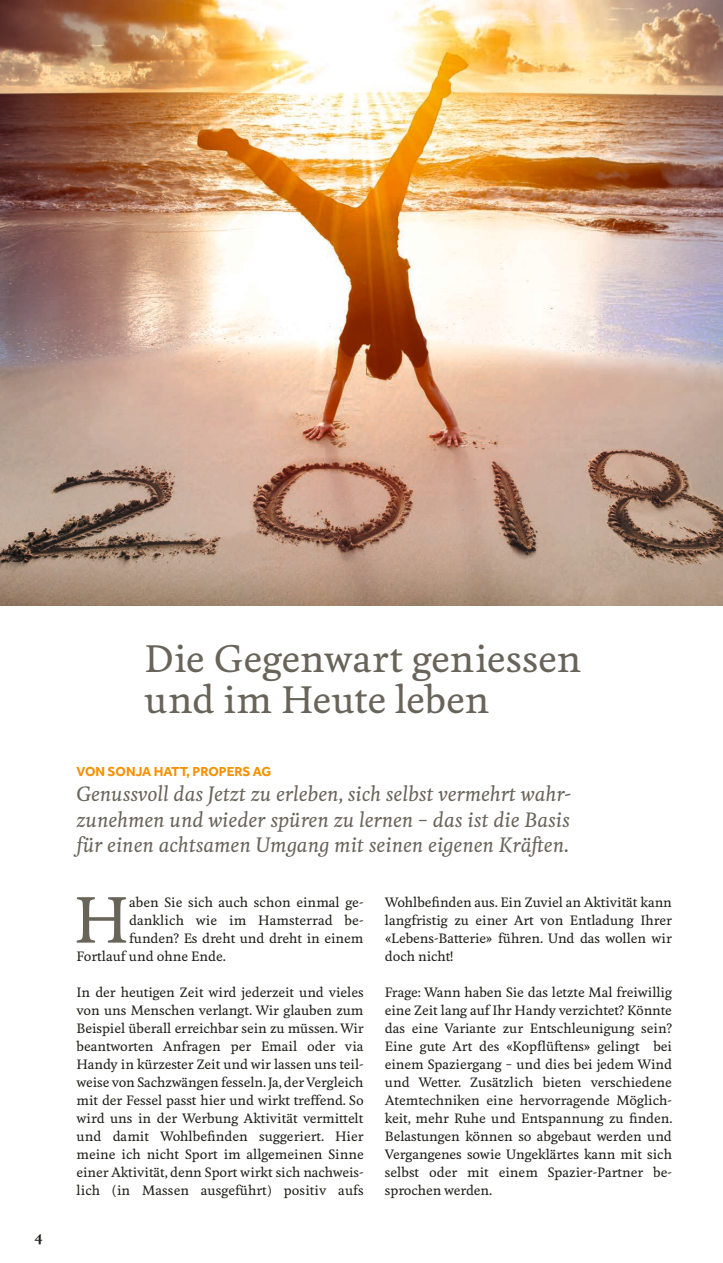
<style>
.page{position:relative;width:723px;height:1263px;background:#fff}
.page>*{position:absolute;margin:0;border:0;box-sizing:border-box;transform-origin:0 0}
.t1{font:500 61.35px "Feijoa";color:#69645a}
.t2{font:500 36px/40.5px "Feijoa";letter-spacing:-.005em;color:#69645a}
.t3{font:italic 500 19.5px/25.5px "Feijoa";color:#69645a;text-align:justify}
.t4{font:700 13.5px "Effra Std";color:#f69100}
.t5{font:700 13.5px "Feijoa";color:#21201c}
.t6{font:500 12.75px/18px "Feijoa";color:#21201c;text-align:justify}
</style>
<div class="page">
<img style="left:0;top:0;width:723px;height:606px">
<p class="t5" style="left:34px;top:1226px;width:10px">4</p>
<h2 class="t2" style="left:145px;top:640px;width:438px">Die Gegenwart geniessen und im Heute leben</h2>
<p class="t4" style="left:77px;top:763px;width:196px">VON SONJA HATT, PROPERS AG</p>
<h3 class="t3" style="left:77px;top:782px;width:496px">Genussvoll das Jetzt zu erleben, sich selbst vermehrt wahr&shy;zunehmen und wieder spüren zu lernen – das ist die Basis für einen achtsamen Umgang mit seinen eigenen Kräften.</h3>
<h1 class="t1" style="left:74px;top:881px;width:57px">H</h1>
<p class="t6" style="left:129px;top:893px;width:236px">aben Sie sich auch schon einmal ge-</p>
<p class="t6" style="left:129px;top:911px;width:236px">danklich wie im Hamsterrad be-</p>
<p class="t6" style="left:129px;top:929px;width:236px">funden? Es dreht und dreht in einem</p>
<p class="t6" style="left:77px;top:947px;width:151px">Fortlauf und ohne Ende.</p>
<p class="t6" style="left:77px;top:983px;width:289px">In der heutigen Zeit wird jederzeit und vieles von uns Menschen verlangt. Wir glauben zum Beispiel überall erreichbar sein zu müssen. Wir beantworten Anfragen per Email oder via Handy in kürzester Zeit und wir lassen uns teil&shy;weise von Sachzwängen fesseln. Ja, der Vergleich mit der Fessel passt hier und wirkt treffend. So wird uns in der Werbung Aktivität vermittelt und damit Wohlbefinden suggeriert. Hier meine ich nicht Sport im allgemeinen Sinne einer Aktivität, denn Sport wirkt sich nachweis&shy;lich (in Massen ausgeführt) positiv aufs</p>
<p class="t6" style="left:385px;top:893px;width:289px">Wohlbefinden aus. Ein Zuviel an Aktivität kann langfristig zu einer Art von Entladung Ihrer «Lebens-Batterie» führen. Und das wollen wir doch nicht!</p>
<p class="t6" style="left:385px;top:983px;width:289px">Frage: Wann haben Sie das letzte Mal freiwillig eine Zeit lang auf Ihr Handy verzichtet? Könnte das eine Variante zur Entschleunigung sein?<br>Eine gute Art des «Kopflüftens» gelingt bei einem Spaziergang – und dies bei jedem Wind und Wetter. Zusätzlich bieten verschiedene Atemtechniken eine hervorragende Möglich&shy;keit, mehr Ruhe und Entspannung zu finden.<br>Belastungen können so abgebaut werden und Vergangenes sowie Ungeklärtes kann mit sich selbst oder mit einem Spazier-Partner be&shy;sprochen werden.</p>
</div>
